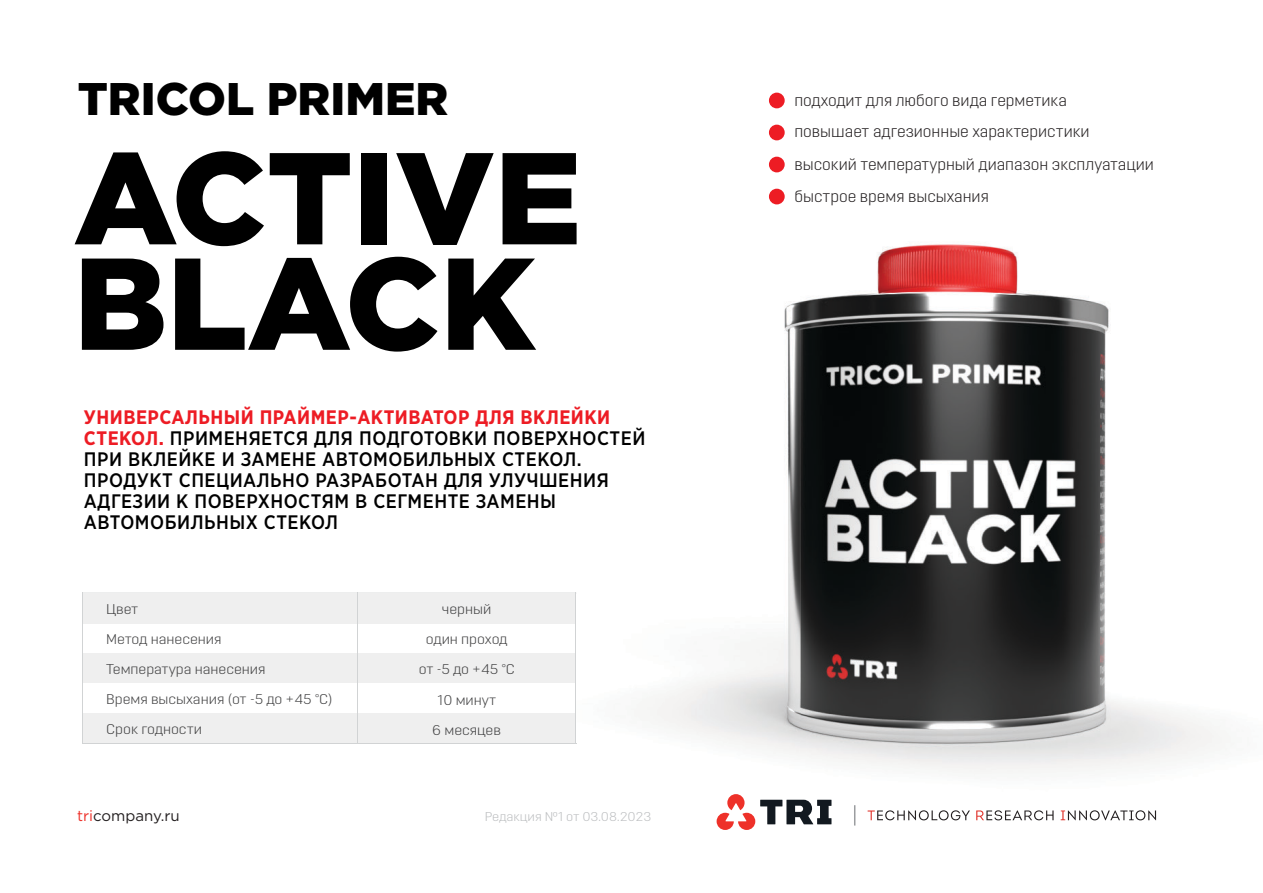
<style>
.page{position:relative;width:1263px;height:893px;background:#fff}
.page>*{position:absolute;margin:0;border:0;box-sizing:border-box;transform-origin:0 0}
.t1{font:900 130.35px/105.4px "Gotham Pro";color:#000}
.t2{font:900 45.6px "Gotham Pro";color:#000}
.t3{font:500 19.5px/21px "Gotham Pro Narrow";letter-spacing:.025em;color:#000}
.t4{font:300 16.5px/31px "Opinion Pro";color:#231f20}
.t5{font:15px "Gotham Pro";color:#231f20}
.t6{font:300 14.1px/30px "Opinion Pro";color:#414142;scale:1.06 1}
.t7{font:300 12.75px "Opinion Pro";color:#bcbec0;scale:1.06 1}
.s1{font-weight:700;color:#ed1c24}
.s2{color:#ee3129}
</style>
<div class="page">
<img style="left:288px;top:135px;width:934px;height:691px">
<svg style="left:717px;top:794px;width:114px;height:36px"></svg>
<svg style="left:868px;top:810px;width:102px;height:10px"></svg>
<svg style="left:976px;top:810px;width:77px;height:10px"></svg>
<svg style="left:1061px;top:810px;width:95px;height:10px"></svg>
<svg style="left:854px;top:805px;width:1px;height:20px"></svg>
<div style="left:769px;top:93px;width:16px;height:15px;background:#ed1c24;border-radius:50%"></div>
<div style="left:769px;top:125px;width:16px;height:15px;background:#ed1c24;border-radius:50%"></div>
<div style="left:769px;top:157px;width:16px;height:15px;background:#ed1c24;border-radius:50%"></div>
<div style="left:769px;top:189px;width:16px;height:15px;background:#ed1c24;border-radius:50%"></div>
<div style="left:83px;top:623px;width:493px;height:15px;background:#fff"></div>
<div style="left:83px;top:638px;width:493px;height:15px;background:#fff"></div>
<div style="left:83px;top:653px;width:493px;height:15px;background:#efefef"></div>
<div style="left:83px;top:668px;width:493px;height:15px;background:#efefef"></div>
<div style="left:83px;top:593px;width:493px;height:16px;background:#efefef"></div>
<div style="left:83px;top:609px;width:493px;height:15px;background:#efefef"></div>
<div style="left:83px;top:683px;width:493px;height:15px;background:#fff"></div>
<div style="left:83px;top:698px;width:493px;height:16px;background:#fff"></div>
<div style="left:83px;top:713px;width:493px;height:15px;background:#efefef"></div>
<div style="left:83px;top:728px;width:493px;height:15px;background:#efefef"></div>
<hr style="left:357px;top:593px;width:1px;height:150px;background:#d1d3d4">
<hr style="left:82px;top:593px;width:1px;height:150px;background:#d1d3d4">
<hr style="left:82px;top:743px;width:494px;height:1px;background:#d1d3d4">
<hr style="left:575px;top:593px;width:1px;height:150px;background:#d1d3d4">
<h2 class="t2" style="left:78px;top:72px;width:372px">TRICOL PRIMER</h2>
<h1 class="t1" style="left:74px;top:142px;width:509px">ACTIVE<br>BLACK</h1>
<p class="t3" style="left:84px;top:406px;width:563px"><span class="s1">УНИВЕРСАЛЬНЫЙ ПРАЙМЕР-АКТИВАТОР ДЛЯ ВКЛЕЙКИ СТЕКОЛ.</span> ПРИМЕНЯЕТСЯ ДЛЯ ПОДГОТОВКИ ПОВЕРХНОСТЕЙ ПРИ ВКЛЕЙКЕ И ЗАМЕНЕ АВТОМОБИЛЬНЫХ СТЕКОЛ.<br>ПРОДУКТ СПЕЦИАЛЬНО РАЗРАБОТАН ДЛЯ УЛУЧШЕНИЯ АДГЕЗИИ К ПОВЕРХНОСТЯМ В СЕГМЕНТЕ ЗАМЕНЫ АВТОМОБИЛЬНЫХ СТЕКОЛ</p>
<p class="t6" style="left:106px;top:594px;width:32px">Цвет</p>
<p class="t6" style="left:106px;top:623px;width:215px">Метод нанесения<br>Температура нанесения<br>Время высыхания (от -5 до +45 °С)<br>Срок годности</p>
<p class="t5" style="left:77px;top:807px;width:104px"><span class="s2">tri</span>company.ru</p>
<p class="t6" style="left:419px;top:594px;width:92px;text-align:center">черный<br>один проход от -5 до +45 °C<br>10 минут<br>6 месяцев</p>
<p class="t7" style="left:485px;top:809px;width:158px">Редакция №1 от 03.08.2023</p>
<p class="t4" style="left:794px;top:85px;width:297px">подходит для любого вида герметика повышает адгезионные характеристики</p>
<p class="t4" style="left:794px;top:148px;width:361px;line-height:32.2px">высокий температурный диапазон эксплуатации быстрое время высыхания</p>
</div>
